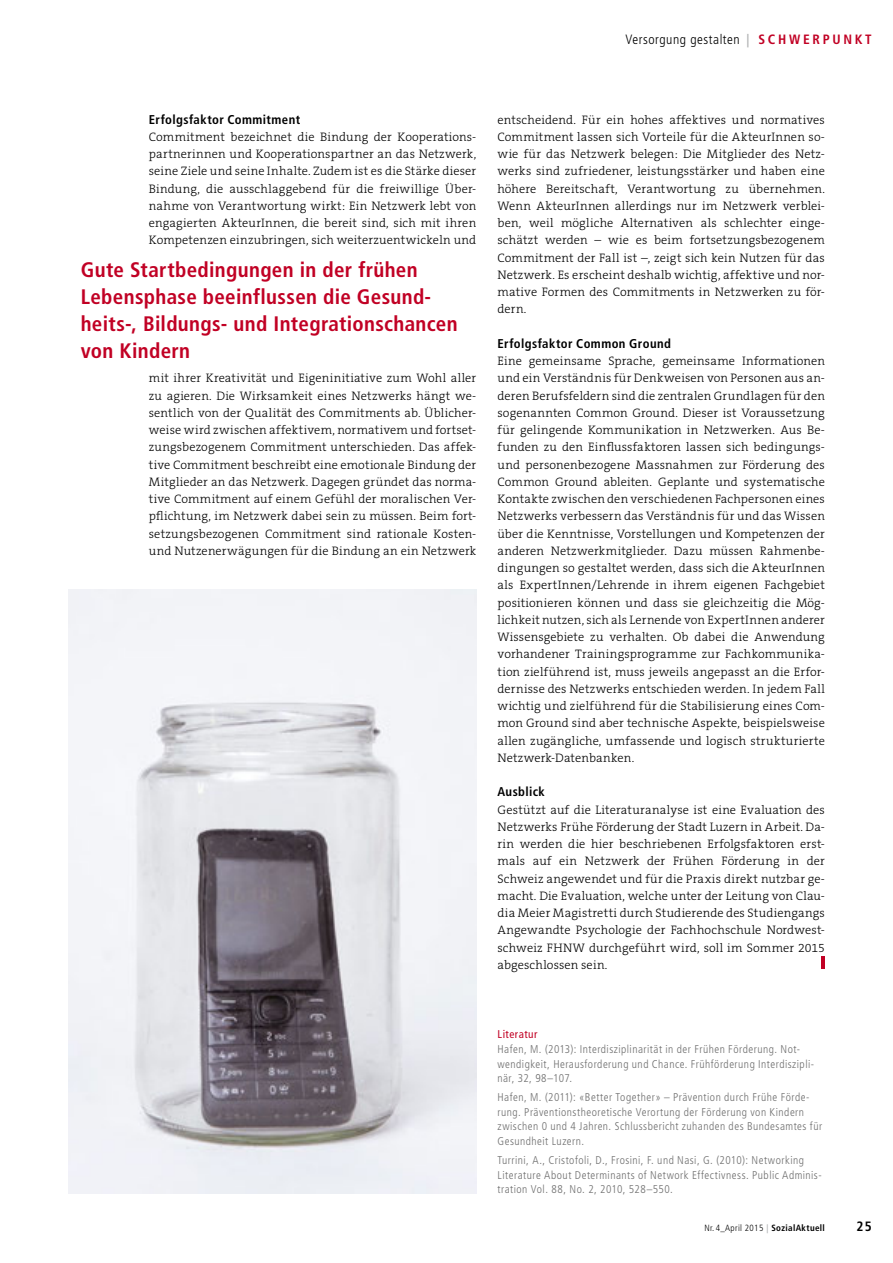
<style>
.page{position:relative;width:893px;height:1263px;background:#fff}
.page>*{position:absolute;margin:0;border:0;box-sizing:border-box;transform-origin:0 0}
.t1{font:700 condensed 21px/27px "Frutiger";letter-spacing:.015em;color:#c10024}
.t2{font:300 condensed 13.5px "Frutiger";letter-spacing:.04em;color:#000}
.t3{font:700 condensed 13.5px "Frutiger";color:#000}
.t4{font:700 condensed 12.75px "Frutiger";letter-spacing:.03em;color:#000}
.t5{font:300 12.3px/17.2px "The Serif B3";letter-spacing:.01em;color:#000;text-align:justify}
.t6{font:300 condensed 11.25px/14.7px "Frutiger";letter-spacing:.04em;color:#6e6e6e}
.t7{font:condensed 11.25px "Frutiger";letter-spacing:.045em;color:#c10024}
.t8{font:300 condensed 9px "Frutiger";letter-spacing:.04em;color:#000}
.s1{font-weight:700;color:#b1b2b3}
.s2{font-weight:700;color:#c10024}
.s3{font-weight:700}
</style>
<div class="page">
<img style="left:68px;top:589px;width:408px;height:604px">
<svg style="left:822px;top:956px;width:3px;height:13px"></svg>
<p class="t2" style="left:625px;top:32px;width:248px">Versorgung gestalten <span class="s1">|</span> <span class="s2">S C H W E R P U N K T</span></p>
<p class="t4" style="left:149px;top:112px;width:153px">Erfolgsfaktor Commitment</p>
<p class="t5" style="left:149px;top:129px;width:329px">Commitment bezeichnet die Bindung der Kooperations&shy;partnerinnen und Kooperationspartner an das Netzwerk, seine Ziele und seine Inhalte. Zudem ist es die Stärke dieser Bindung, die ausschlaggebend für die freiwillige Über&shy;nahme von Verantwortung wirkt: Ein Netzwerk lebt von engagierten AkteurInnen, die bereit sind, sich mit ihren Kompetenzen einzubringen, sich weiterzuentwickeln und</p>
<h1 class="t1" style="left:81px;top:257px;width:378px">Gute Startbedingungen in der frühen Lebensphase beeinflussen die Gesund&shy;heits-, Bildungs- und Integrationschancen von Kindern</h1>
<p class="t5" style="left:149px;top:370px;width:329px">mit ihrer Kreativität und Eigeninitiative zum Wohl aller zu agieren. Die Wirksamkeit eines Netzwerks hängt we&shy;sentlich von der Qualität des Commitments ab. Üblicher&shy;weise wird zwischen affektivem, normativem und fortset&shy;zungsbezogenem Commitment unterschieden. Das affek&shy;tive Commitment beschreibt eine emotionale Bindung der Mitglieder an das Netzwerk. Dagegen gründet das norma&shy;tive Commitment auf einem Gefühl der moralischen Ver&shy;pflichtung, im Netzwerk dabei sein zu müssen. Beim fort&shy;setzungsbezogenen Commitment sind rationale Kosten&shy;und Nutzenerwägungen für die Bindung an ein Netzwerk</p>
<p class="t5" style="left:497px;top:111px;width:329px">entscheidend. Für ein hohes affektives und normatives Commitment lassen sich Vorteile für die AkteurInnen so&shy;wie für das Netzwerk belegen: Die Mitglieder des Netz&shy;werks sind zufriedener, leistungsstärker und haben eine höhere Bereitschaft, Verantwortung zu übernehmen.<br>Wenn AkteurInnen allerdings nur im Netzwerk verblei&shy;ben, weil mögliche Alternativen als schlechter einge&shy;schätzt werden – wie es beim fortsetzungsbezogenem Commitment der Fall ist –, zeigt sich kein Nutzen für das Netzwerk. Es erscheint deshalb wichtig, affektive und nor&shy;mative Formen des Commitments in Netzwerken zu för&shy;dern.</p>
<p class="t4" style="left:497px;top:336px;width:175px">Erfolgsfaktor Common Ground</p>
<p class="t5" style="left:497px;top:353px;width:329px">Eine gemeinsame Sprache, gemeinsame Informationen und ein Verständnis für Denkweisen von Personen aus an&shy;deren Berufsfeldern sind die zentralen Grundlagen für den sogenannten Common Ground. Dieser ist Voraussetzung für gelingende Kommunikation in Netzwerken. Aus Be&shy;funden zu den Einflussfaktoren lassen sich bedingungs&shy;und personenbezogene Massnahmen zur Förderung des Common Ground ableiten. Geplante und systematische Kontakte zwischen den verschiedenen Fachpersonen eines Netzwerks verbessern das Verständnis für und das Wissen über die Kenntnisse, Vorstellungen und Kompetenzen der anderen Netzwerkmitglieder. Dazu müssen Rahmenbe&shy;dingungen so gestaltet werden, dass sich die AkteurInnen als ExpertInnen/Lehrende in ihrem eigenen Fachgebiet positionieren können und dass sie gleichzeitig die Mög&shy;lichkeit nutzen, sich als Lernende von ExpertInnen anderer Wissensgebiete zu verhalten. Ob dabei die Anwendung vorhandener Trainingsprogramme zur Fachkommunika&shy;tion zielführend ist, muss jeweils angepasst an die Erfor&shy;dernisse des Netzwerks entschieden werden. In jedem Fall wichtig und zielführend für die Stabilisierung eines Com&shy;mon Ground sind aber technische Aspekte, beispielsweise allen zugängliche, umfassende und logisch strukturierte Netzwerk-Datenbanken.</p>
<p class="t4" style="left:497px;top:784px;width:49px">Ausblick</p>
<p class="t5" style="left:497px;top:801px;width:329px">Gestützt auf die Literaturanalyse ist eine Evaluation des Netzwerks Frühe Förderung der Stadt Luzern in Arbeit. Da&shy;rin werden die hier beschriebenen Erfolgsfaktoren erst&shy;mals auf ein Netzwerk der Frühen Förderung in der Schweiz angewendet und für die Praxis direkt nutzbar ge&shy;macht. Die Evaluation, welche unter der Leitung von Clau&shy;dia Meier Magistretti durch Studierende des Studiengangs Angewandte Psychologie der Fachhochschule Nordwest&shy;schweiz FHNW durchgeführt wird, soll im Sommer 2015 abgeschlossen sein.</p>
<p class="t7" style="left:497px;top:1028px;width:42px">Literatur</p>
<p class="t6" style="left:497px;top:1042px;width:318px">Hafen, M. (2013): Interdisziplinarität in der Frühen Förderung. Not&shy;wendigkeit, Herausforderung und Chance. Frühförderung Interdiszipli&shy;när, 32, 98–107.</p>
<p class="t6" style="left:497px;top:1090px;width:326px">Hafen, M. (2011): «Better Together» – Prävention durch Frühe Förde&shy;rung. Präventionstheoretische Verortung der Förderung von Kindern zwischen 0 und 4 Jahren. Schlussbericht zuhanden des Bundesamtes für Gesundheit Luzern.</p>
<p class="t6" style="left:497px;top:1153px;width:326px">Turrini, A., Cristofoli, D., Frosini, F. und Nasi, G. (2010): Networking<br>Literature About Determinants of Network Effectivness. Public Adminis&shy;tration Vol. 88, No. 2, 2010, 528–550.</p>
<p class="t8" style="left:704px;top:1222px;width:122px">Nr. 4_April 2015 <span class="s1">|</span> <span class="s3">SozialAktuell</span></p>
<p class="t3" style="left:856px;top:1218px;width:17px">25</p>
</div>
